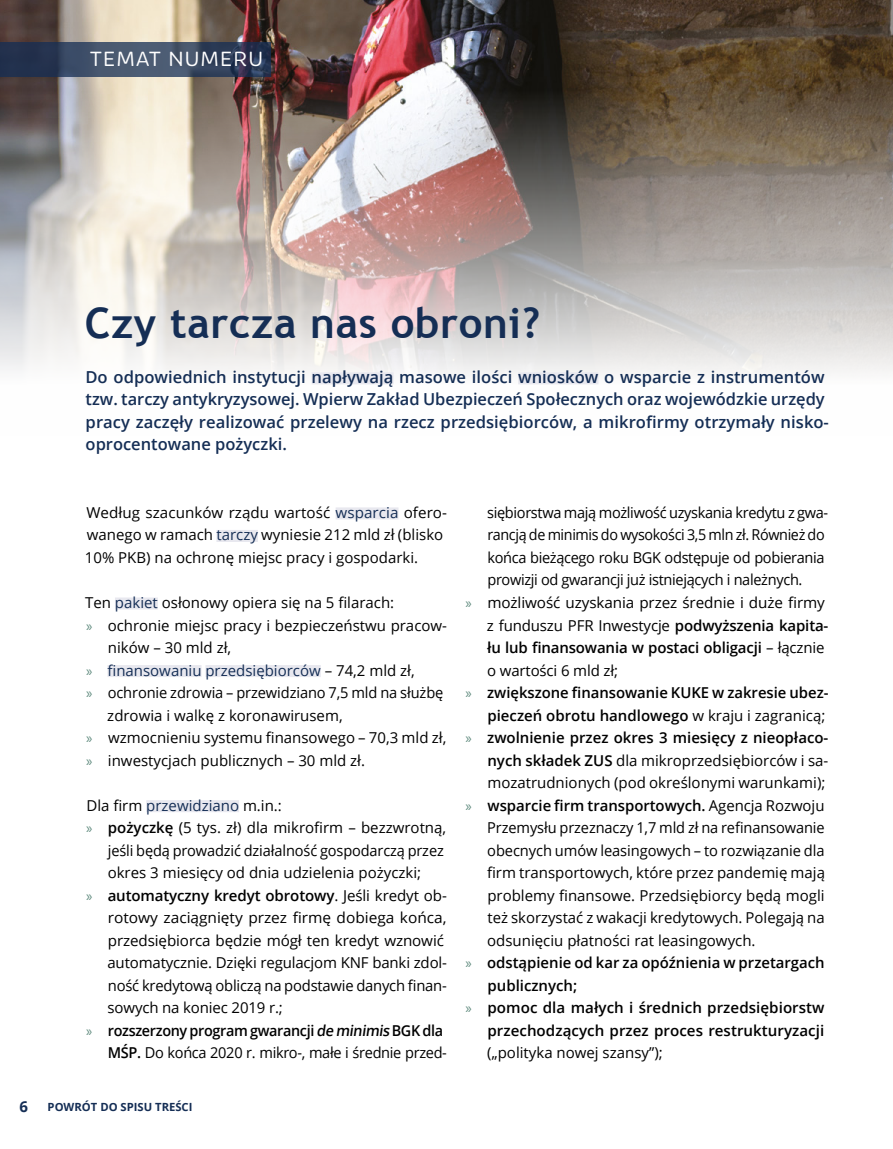
<style>
.page{position:relative;width:893px;height:1149px;background:#fff}
.page>*{position:absolute;margin:0;border:0;box-sizing:border-box;transform-origin:0 0}
.t1{font:700 42px "Trebuchet MS";letter-spacing:.015em;color:#152e55}
.t2{font:21px "Brevia";letter-spacing:.025em;color:#fff}
.t3{font:600 16.5px/22.5px "Open Sans";color:#152e55}
.t4{font:15px/22.5px "Open Sans";color:#000}
.t5{font:600 15px "Open Sans";color:#000}
.t6{font:15px "Open Sans";letter-spacing:-.02em;color:#000}
.t7{font:15px "Open Sans";letter-spacing:-.025em;color:#000;scale:.96 1}
.t8{font:600 15px "Open Sans";letter-spacing:-.025em;color:#000;scale:.96 1}
.t9{font:15px "Open Sans";color:#152e55}
.t10{font:700 15px "Open Sans";color:#152e55}
.t11{font:700 11.25px "Open Sans";color:#152e55}
.s1{color:#152e55}
.s2{font-family:"Myriad Pro";color:#5e8a7d}
.s3{color:#000}
.s4{font-weight:600}
.s5{font-family:"Myriad Pro";font-weight:400;color:#5e8a7d}
.s6{font-weight:400}
</style>
<div class="page">
<img style="left:0;top:0;width:893px;height:384px">
<svg style="left:0;top:42px;width:270px;height:34px"></svg>
<div style="left:312px;top:372px;width:82px;height:12px;background:#e8e8ef"></div>
<div style="left:518px;top:372px;width:80px;height:12px;background:#e8e8ef"></div>
<div style="left:336px;top:507px;width:62px;height:12px;background:#e8e8ef"></div>
<div style="left:216px;top:530px;width:42px;height:12px;background:#e8e8ef"></div>
<div style="left:115px;top:597px;width:43px;height:12px;background:#e8e8ef"></div>
<div style="left:107px;top:665px;width:95px;height:12px;background:#e8e8ef"></div>
<div style="left:205px;top:665px;width:116px;height:12px;background:#e8e8ef"></div>
<div style="left:146px;top:800px;width:93px;height:12px;background:#e8e8ef"></div>
<h2 class="t2" style="left:90px;top:46px;width:175px">TEMAT NUMERU</h2>
<h1 class="t1" style="left:85px;top:297px;width:457px">Czy tarcza nas obroni?</h1>
<p class="t3" style="left:85px;top:365px;width:745px">Do odpowiednich instytucji napływają masowe ilości wniosków o wsparcie z instrumentów tzw. tarczy antykryzysowej. Wpierw Zakład Ubezpieczeń Społecznych oraz wojewódzkie urzędy pracy zaczęły realizować przelewy na rzecz przedsiębiorców, a mikrofirmy otrzymały nisko&shy;oprocentowane pożyczki.</p>
<p class="t4" style="left:85px;top:500px;width:364px">Według szacunków rządu wartość <span class="s1">wsparcia</span> ofero&shy;wanego w ramach <span class="s1">tarczy</span> wyniesie 212 mld zł (blisko<br>10% PKB) na ochronę miejsc pracy i gospodarki.</p>
<p class="t4" style="left:85px;top:590px;width:311px">Ten <span class="s1">pakiet</span> osłonowy opiera się na 5 filarach:</p>
<p class="t4" style="left:86px;top:613px;width:362px"><span class="s2">»</span> ochronie miejsc pracy i bezpieczeństwu pracow-</p>
<p class="t4" style="left:108px;top:635px;width:125px">ników – 30 mld zł,</p>
<p class="t9" style="left:86px;top:659px;width:330px"><span class="s2">»</span> finansowaniu przedsiębiorców <span class="s3">– 74,2 mld zł,</span></p>
<p class="t4" style="left:86px;top:680px;width:359px"><span class="s2">»</span> ochronie zdrowia – przewidziano 7,5 mld na służbę</p>
<p class="t4" style="left:107px;top:703px;width:237px">zdrowia i walkę z koronawirusem,</p>
<p class="t4" style="left:86px;top:725px;width:362px"><span class="s2">»</span> wzmocnieniu systemu finansowego – 70,3 mld zł,</p>
<p class="t4" style="left:86px;top:748px;width:281px"><span class="s2">»</span> inwestycjach publicznych – 30 mld zł.</p>
<p class="t4" style="left:86px;top:793px;width:197px">Dla firm <span class="s1">przewidziano</span> m.in.:</p>
<p class="t4" style="left:86px;top:815px;width:362px"><span class="s2">»</span> <span class="s4">pożyczkę</span> (5 tys. zł) dla mikrofirm – bezzwrotną,</p>
<p class="t4" style="left:108px;top:838px;width:338px">jeśli będą prowadzić działalność gospodarczą przez</p>
<p class="t4" style="left:108px;top:860px;width:315px">okres 3 miesięcy od dnia udzielenia pożyczki;</p>
<p class="t5" style="left:86px;top:884px;width:362px"><span class="s5">»</span> automatyczny kredyt obrotowy<span class="s6">. Jeśli kredyt ob-</span></p>
<p class="t4" style="left:108px;top:905px;width:340px">rotowy zaciągnięty przez firmę dobiega końca,</p>
<p class="t4" style="left:108px;top:928px;width:338px">przedsiębiorca będzie mógł ten kredyt wznowić</p>
<p class="t4" style="left:107px;top:950px;width:341px">automatycznie. Dzięki regulacjom KNF banki zdol-</p>
<p class="t4" style="left:108px;top:973px;width:341px">ność kredytową obliczą na podstawie danych finan-</p>
<p class="t4" style="left:108px;top:995px;width:177px">sowych na koniec 2019 r.;</p>
<p class="t8" style="left:86px;top:1019px;width:374px"><span class="s5">»</span> rozszerzony program gwarancji de minimis BGK dla</p>
<p class="t6" style="left:108px;top:1042px;width:341px"><span class="s4">MŚP.</span> Do końca 2020 r. mikro-, małe i średnie przed-</p>
<p class="t10" style="left:20px;top:1095px;width:10px">6</p>
<p class="t11" style="left:48px;top:1098px;width:146px">POWRÓT DO SPISU TREŚCI</p>
<p class="t6" style="left:487px;top:502px;width:343px">siębiorstwa mają możliwość uzyskania kredytu z gwa-</p>
<p class="t7" style="left:487px;top:524px;width:353px">rancją de minimis do wysokości 3,5 mln zł. Również do</p>
<p class="t6" style="left:487px;top:547px;width:339px">końca bieżącego roku BGK odstępuje od pobierania</p>
<p class="t6" style="left:487px;top:569px;width:317px">prowizji od gwarancji już istniejących i należnych.</p>
<p class="t4" style="left:466px;top:590px;width:361px"><span class="s2">»</span> możliwość uzyskania przez średnie i duże firmy</p>
<p class="t4" style="left:487px;top:613px;width:343px">z funduszu PFR Inwestycje <span class="s4">podwyższenia kapita-</span></p>
<p class="t5" style="left:487px;top:637px;width:339px">łu lub finansowania w postaci obligacji <span class="s6">– łącznie</span></p>
<p class="t4" style="left:487px;top:658px;width:132px">o wartości 6 mld zł;</p>
<p class="t5" style="left:466px;top:682px;width:364px"><span class="s5">»</span> zwiększone finansowanie KUKE w zakresie ubez-</p>
<p class="t5" style="left:487px;top:704px;width:339px">pieczeń obrotu handlowego <span class="s6">w kraju i zagranicą;</span></p>
<p class="t5" style="left:466px;top:727px;width:364px"><span class="s5">»</span> zwolnienie przez okres 3 miesięcy z nieopłaco-</p>
<p class="t4" style="left:487px;top:748px;width:342px"><span class="s4">nych składek ZUS</span> dla mikroprzedsiębiorców i sa-</p>
<p class="t4" style="left:487px;top:770px;width:339px">mozatrudnionych (pod określonymi warunkami);</p>
<p class="t5" style="left:466px;top:794px;width:360px"><span class="s5">»</span> wsparcie firm transportowych. <span class="s6">Agencja Rozwoju</span></p>
<p class="t4" style="left:487px;top:815px;width:339px">Przemysłu przeznaczy 1,7 mld zł na refinansowanie</p>
<p class="t4" style="left:487px;top:838px;width:339px">obecnych umów leasingowych – to rozwiązanie dla</p>
<p class="t4" style="left:487px;top:860px;width:340px">firm transportowych, które przez pandemię mają</p>
<p class="t4" style="left:487px;top:883px;width:339px">problemy finansowe. Przedsiębiorcy będą mogli</p>
<p class="t4" style="left:487px;top:905px;width:339px">też skorzystać z wakacji kredytowych. Polegają na</p>
<p class="t4" style="left:487px;top:928px;width:270px">odsunięciu płatności rat leasingowych.</p>
<p class="t5" style="left:466px;top:952px;width:361px"><span class="s5">»</span> odstąpienie od kar za opóźnienia w przetargach</p>
<p class="t5" style="left:487px;top:974px;width:91px">publicznych;</p>
<p class="t5" style="left:466px;top:997px;width:361px"><span class="s5">»</span> pomoc dla małych i średnich przedsiębiorstw</p>
<p class="t5" style="left:487px;top:1019px;width:338px">przechodzących przez proces restrukturyzacji</p>
<p class="t4" style="left:487px;top:1040px;width:177px">(„polityka nowej szansy”);</p>
</div>
